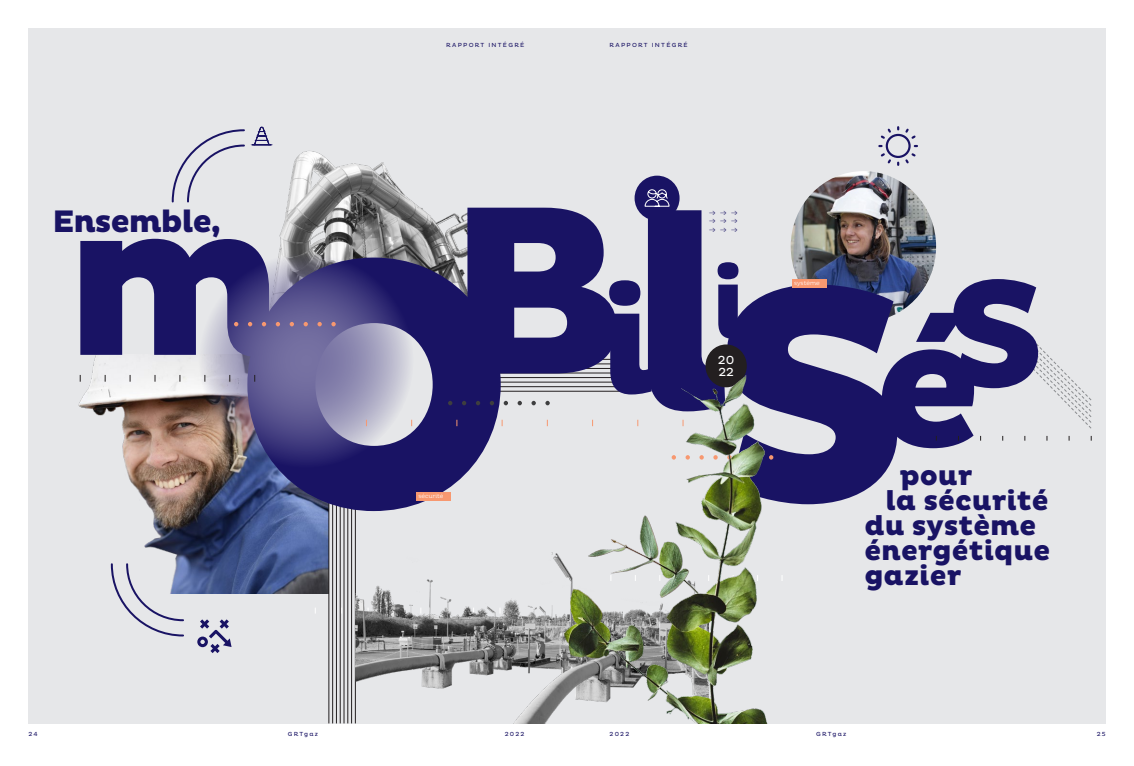
<style>
.page{position:relative;width:1134px;height:766px;background:#fff}
.page>*{position:absolute;margin:0;border:0;box-sizing:border-box;transform-origin:0 0}
.t1{font:800 217.6px "Pluto";color:#191364}
.t2{font:800 151.5px "Pluto";color:#191364}
.t3{font:800 101.5px "Pluto";color:#191364}
.t4{font:800 31.6px "Pluto";letter-spacing:-.03em;color:#191364}
.t5{font:800 28px "Pluto";color:#191364}
.t6{font:11.9px/11.9px "Pluto";color:#fff}
.t7{font:8px "Flesh Plain";color:#191364}
.t8{font:6px "Pluto";letter-spacing:.215em;color:#191364}
.t9{font:300 5.9px "Pluto";color:#fff}
.s1{font-size:361.9px}
.s2{font-size:243.7px}
.s3{font-size:314.2px}
.s4{font-size:279.1px}
.s5{font-size:179.2px}
</style>
<div class="page">
<div style="left:28px;top:28px;width:1078px;height:695px;background:#e6e7e9"></div>
<img style="left:278px;top:151px;width:192px;height:163px">
<img style="left:78px;top:354px;width:251px;height:239px">
<img style="left:791px;top:171px;width:145px;height:151px">
<hr style="left:329px;top:486px;width:1px;height:237px;background:#231f20">
<hr style="left:344px;top:486px;width:1px;height:237px;background:#231f20">
<hr style="left:336px;top:486px;width:1px;height:237px;background:#231f20">
<hr style="left:351px;top:486px;width:1px;height:237px;background:#231f20">
<hr style="left:332px;top:486px;width:1px;height:237px;background:#231f20">
<hr style="left:348px;top:486px;width:1px;height:237px;background:#231f20">
<hr style="left:340px;top:486px;width:1px;height:237px;background:#231f20">
<hr style="left:355px;top:486px;width:1px;height:237px;background:#231f20">
<hr style="left:484px;top:391px;width:142px;height:1px;background:#231f20">
<hr style="left:484px;top:372px;width:142px;height:1px;background:#231f20">
<hr style="left:484px;top:382px;width:142px;height:1px;background:#231f20">
<hr style="left:484px;top:363px;width:142px;height:1px;background:#231f20">
<hr style="left:484px;top:386px;width:142px;height:1px;background:#231f20">
<hr style="left:484px;top:368px;width:142px;height:1px;background:#231f20">
<hr style="left:484px;top:377px;width:142px;height:1px;background:#231f20">
<hr style="left:484px;top:359px;width:142px;height:1px;background:#231f20">
<svg style="left:1025px;top:333px;width:67px;height:96px"></svg>
<svg style="left:110px;top:562px;width:75px;height:75px"></svg>
<div style="left:635px;top:176px;width:44px;height:44px;background:#191364;border-radius:50%"></div>
<svg style="left:644px;top:189px;width:26px;height:18px"></svg>
<svg style="left:171px;top:129px;width:74px;height:74px"></svg>
<svg style="left:198px;top:252px;width:216px;height:216px;background:#9b98b1"></svg>
<svg style="left:252px;top:126px;width:20px;height:20px"></svg>
<div style="left:792px;top:279px;width:34px;height:8px;background:#f79870"></div>
<svg style="left:234px;top:322px;width:4px;height:4px"></svg>
<svg style="left:290px;top:322px;width:4px;height:4px"></svg>
<svg style="left:262px;top:322px;width:4px;height:4px"></svg>
<svg style="left:317px;top:322px;width:5px;height:4px"></svg>
<svg style="left:248px;top:322px;width:4px;height:4px"></svg>
<svg style="left:304px;top:322px;width:4px;height:4px"></svg>
<svg style="left:276px;top:322px;width:4px;height:4px"></svg>
<svg style="left:331px;top:322px;width:5px;height:4px"></svg>
<svg style="left:448px;top:401px;width:4px;height:4px"></svg>
<svg style="left:476px;top:401px;width:4px;height:4px"></svg>
<svg style="left:462px;top:401px;width:4px;height:4px"></svg>
<svg style="left:490px;top:401px;width:4px;height:4px"></svg>
<svg style="left:879px;top:127px;width:38px;height:38px"></svg>
<img style="left:355px;top:525px;width:150px;height:198px">
<div style="left:416px;top:492px;width:35px;height:8px;background:#f79870"></div>
<svg style="left:197px;top:619px;width:35px;height:34px"></svg>
<img style="left:505px;top:344px;width:278px;height:379px">
<p class="t8" style="left:446px;top:42px;width:80px">RAPPORT INTÉGRÉ</p>
<p class="t8" style="left:610px;top:42px;width:80px">RAPPORT INTÉGRÉ</p>
<h1 class="t1" style="left:64px;top:156px;width:983px">m<span class="s1">O</span><span class="s2">B</span> <span class="s3">S</span> <sub>S</sub></h1>
<h2 class="t4" style="left:53px;top:203px;width:170px">Ensemble,</h2>
<h2 class="t2" style="left:599px;top:254px;width:384px">i<span class="s4">l</span> <span class="s5">é</span></h2>
<h3 class="t7" style="left:708px;top:207px;width:31px">→ → →</h3>
<h3 class="t7" style="left:708px;top:215px;width:31px">→ → →</h3>
<h3 class="t7" style="left:708px;top:224px;width:31px">→ → →</h3>
<h3 class="t3" style="left:711px;top:245px;width:40px">i</h3>
<p class="t9" style="left:794px;top:280px;width:27px">système</p>
<h3 class="t6" style="left:718px;top:354px;width:18px">20<br>22</h3>
<h2 class="t5" style="left:899px;top:459px;width:75px">pour</h2>
<h2 class="t5" style="left:885px;top:484px;width:165px">la sécurité</h2>
<h2 class="t5" style="left:864px;top:509px;width:173px">du système</h2>
<h2 class="t5" style="left:864px;top:534px;width:187px">énergétique</h2>
<h2 class="t5" style="left:864px;top:559px;width:99px">gazier</h2>
<p class="t9" style="left:418px;top:492px;width:27px">sécurité</p>
<p class="t8" style="left:28px;top:730px;width:11px">24</p>
<p class="t8" style="left:288px;top:730px;width:32px">GRTgaz</p>
<p class="t8" style="left:816px;top:730px;width:32px">GRTgaz</p>
<p class="t8" style="left:1097px;top:730px;width:10px">25</p>
<p class="t8" style="left:505px;top:730px;width:21px">2022</p>
<p class="t8" style="left:609px;top:730px;width:21px">2022</p>
</div>
